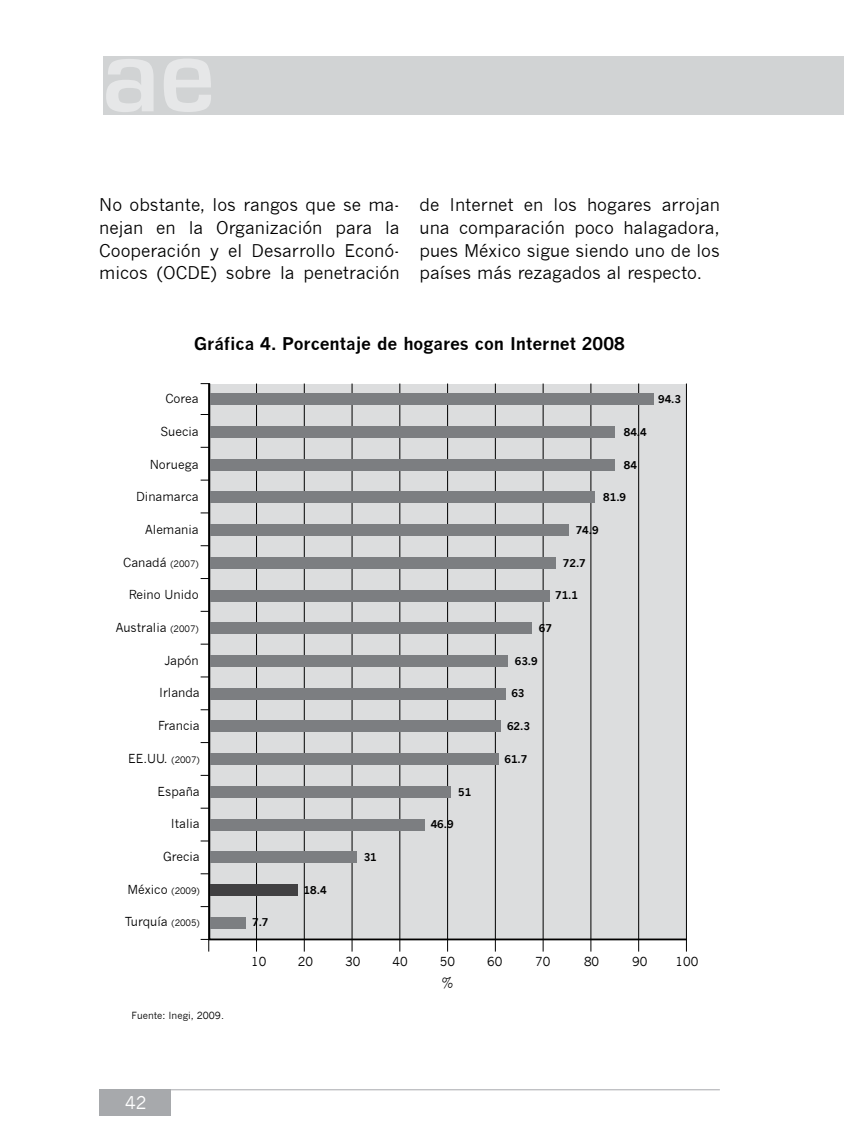
<style>
.page{position:relative;width:844px;height:1141px;background:#fff}
.page>*{position:absolute;margin:0;border:0;box-sizing:border-box;transform-origin:0 0}
.t1{font:17.15px/22.8px "News Gothic";color:#000;text-align:justify}
.t2{font:700 17.15px "News Gothic";color:#000}
.t3{font:17.15px "News Gothic";color:#fff}
.t4{font:12.08px/20.7px "News Gothic";color:#000}
.t5{font:700 10.5px "News Gothic";color:#000}
.t6{font:9.62px "News Gothic";color:#000}
.s1{font-size:8.75px}
</style>
<div class="page">
<hr style="left:99px;top:1089px;width:620px;height:1px;background:#a7a9ac">
<div style="left:99px;top:1090px;width:71px;height:26px;background:#a7a9ac"></div>
<div style="left:103px;top:56px;width:740px;height:59px;background:#d1d3d4"></div>
<svg style="left:106px;top:59px;width:47px;height:53px"></svg>
<svg style="left:164px;top:59px;width:47px;height:53px"></svg>
<hr style="left:200px;top:939px;width:486px;height:1px;background:#000">
<div style="left:207px;top:383px;width:480px;height:558px;background:#dcddde"></div>
<hr style="left:208px;top:384px;width:1px;height:568px;background:#000">
<hr style="left:256px;top:384px;width:1px;height:568px;background:#000">
<hr style="left:304px;top:384px;width:1px;height:568px;background:#000">
<hr style="left:351px;top:384px;width:1px;height:568px;background:#000">
<hr style="left:399px;top:384px;width:1px;height:568px;background:#000">
<hr style="left:495px;top:384px;width:1px;height:568px;background:#000">
<hr style="left:542px;top:384px;width:1px;height:568px;background:#000">
<hr style="left:590px;top:384px;width:1px;height:568px;background:#000">
<hr style="left:686px;top:384px;width:1px;height:568px;background:#000">
<hr style="left:638px;top:384px;width:1px;height:568px;background:#000">
<hr style="left:447px;top:384px;width:1px;height:568px;background:#000">
<div style="left:210px;top:393px;width:443px;height:12px;background:#7c7e81"></div>
<div style="left:210px;top:426px;width:405px;height:12px;background:#7c7e81"></div>
<div style="left:210px;top:459px;width:405px;height:11px;background:#7c7e81"></div>
<div style="left:210px;top:492px;width:384px;height:11px;background:#7c7e81"></div>
<div style="left:210px;top:524px;width:358px;height:12px;background:#7c7e81"></div>
<div style="left:210px;top:557px;width:345px;height:12px;background:#7c7e81"></div>
<div style="left:210px;top:590px;width:339px;height:11px;background:#7c7e81"></div>
<div style="left:210px;top:622px;width:322px;height:12px;background:#7c7e81"></div>
<div style="left:210px;top:655px;width:297px;height:12px;background:#7c7e81"></div>
<div style="left:210px;top:688px;width:295px;height:11px;background:#7c7e81"></div>
<div style="left:210px;top:721px;width:290px;height:11px;background:#7c7e81"></div>
<div style="left:210px;top:753px;width:288px;height:12px;background:#7c7e81"></div>
<div style="left:210px;top:786px;width:241px;height:12px;background:#7c7e81"></div>
<div style="left:210px;top:819px;width:214px;height:11px;background:#7c7e81"></div>
<div style="left:210px;top:852px;width:146px;height:11px;background:#7c7e81"></div>
<div style="left:210px;top:884px;width:87px;height:12px;background:#414042"></div>
<div style="left:210px;top:917px;width:36px;height:12px;background:#7c7e81"></div>
<p class="t1" style="left:99px;top:194px;width:302px">No obstante, los rangos que se ma&shy;nejan en la Organización para la Cooperación y el Desarrollo Econó&shy;micos (OCDE) sobre la penetración</p>
<p class="t1" style="left:419px;top:194px;width:302px">de Internet en los hogares arrojan una comparación poco halagadora, pues México sigue siendo uno de los países más rezagados al respecto.</p>
<p class="t2" style="left:194px;top:334px;width:432px">Gráfica 4. Porcentaje de hogares con Internet 2008</p>
<p class="t4" style="left:165px;top:389px;width:35px">Corea</p>
<p class="t4" style="left:160px;top:421px;width:40px">Suecia</p>
<p class="t4" style="left:150px;top:454px;width:50px">Noruega</p>
<p class="t4" style="left:136px;top:487px;width:64px">Dinamarca</p>
<p class="t4" style="left:145px;top:519px;width:55px">Alemania</p>
<p class="t4" style="left:123px;top:552px;width:77px">Canadá <span class="s1">(2007)</span></p>
<p class="t4" style="left:129px;top:585px;width:71px">Reino Unido</p>
<p class="t4" style="left:116px;top:617px;width:84px">Australia <span class="s1">(2007)</span></p>
<p class="t4" style="left:164px;top:650px;width:36px">Japón</p>
<p class="t4" style="left:159px;top:683px;width:42px">Irlanda</p>
<p class="t4" style="left:158px;top:715px;width:43px">Francia</p>
<p class="t4" style="left:128px;top:748px;width:73px">EE.UU. <span class="s1">(2007)</span></p>
<p class="t4" style="left:157px;top:781px;width:44px">España</p>
<p class="t4" style="left:171px;top:814px;width:30px">Italia</p>
<p class="t4" style="left:163px;top:846px;width:38px">Grecia</p>
<p class="t4" style="left:127px;top:879px;width:74px">México <span class="s1">(2009)</span></p>
<p class="t4" style="left:125px;top:912px;width:76px">Turquía <span class="s1">(2005)</span></p>
<p class="t5" style="left:252px;top:916px;width:18px">7.7</p>
<p class="t5" style="left:303px;top:883px;width:24px">18.4</p>
<p class="t5" style="left:363px;top:851px;width:15px">31</p>
<p class="t5" style="left:458px;top:785px;width:15px">51</p>
<p class="t5" style="left:430px;top:818px;width:24px">46.9</p>
<p class="t5" style="left:623px;top:426px;width:24px">84.4</p>
<p class="t5" style="left:623px;top:458px;width:15px">84</p>
<p class="t5" style="left:603px;top:491px;width:24px">81.9</p>
<p class="t5" style="left:575px;top:524px;width:24px">74.9</p>
<p class="t5" style="left:562px;top:556px;width:24px">72.7</p>
<p class="t5" style="left:555px;top:589px;width:24px">71.1</p>
<p class="t5" style="left:538px;top:622px;width:15px">67</p>
<p class="t5" style="left:514px;top:654px;width:24px">63.9</p>
<p class="t5" style="left:511px;top:687px;width:15px">63</p>
<p class="t5" style="left:507px;top:720px;width:24px">62.3</p>
<p class="t5" style="left:504px;top:753px;width:24px">61.7</p>
<p class="t5" style="left:658px;top:393px;width:24px">94.3</p>
<p class="t6" style="left:131px;top:1010px;width:94px">Fuente: Inegi, 2009.</p>
<p class="t4" style="left:251px;top:951px;width:17px">10</p>
<p class="t4" style="left:298px;top:951px;width:17px">20</p>
<p class="t4" style="left:345px;top:951px;width:17px">30</p>
<p class="t4" style="left:392px;top:951px;width:17px">40</p>
<p class="t4" style="left:439px;top:951px;width:17px">50 %</p>
<p class="t4" style="left:487px;top:951px;width:17px">60</p>
<p class="t4" style="left:535px;top:951px;width:17px">70</p>
<p class="t4" style="left:584px;top:951px;width:17px">80</p>
<p class="t4" style="left:632px;top:951px;width:17px">90</p>
<p class="t4" style="left:675px;top:951px;width:24px">100</p>
<p class="t3" style="left:125px;top:1093px;width:23px">42</p>
</div>
